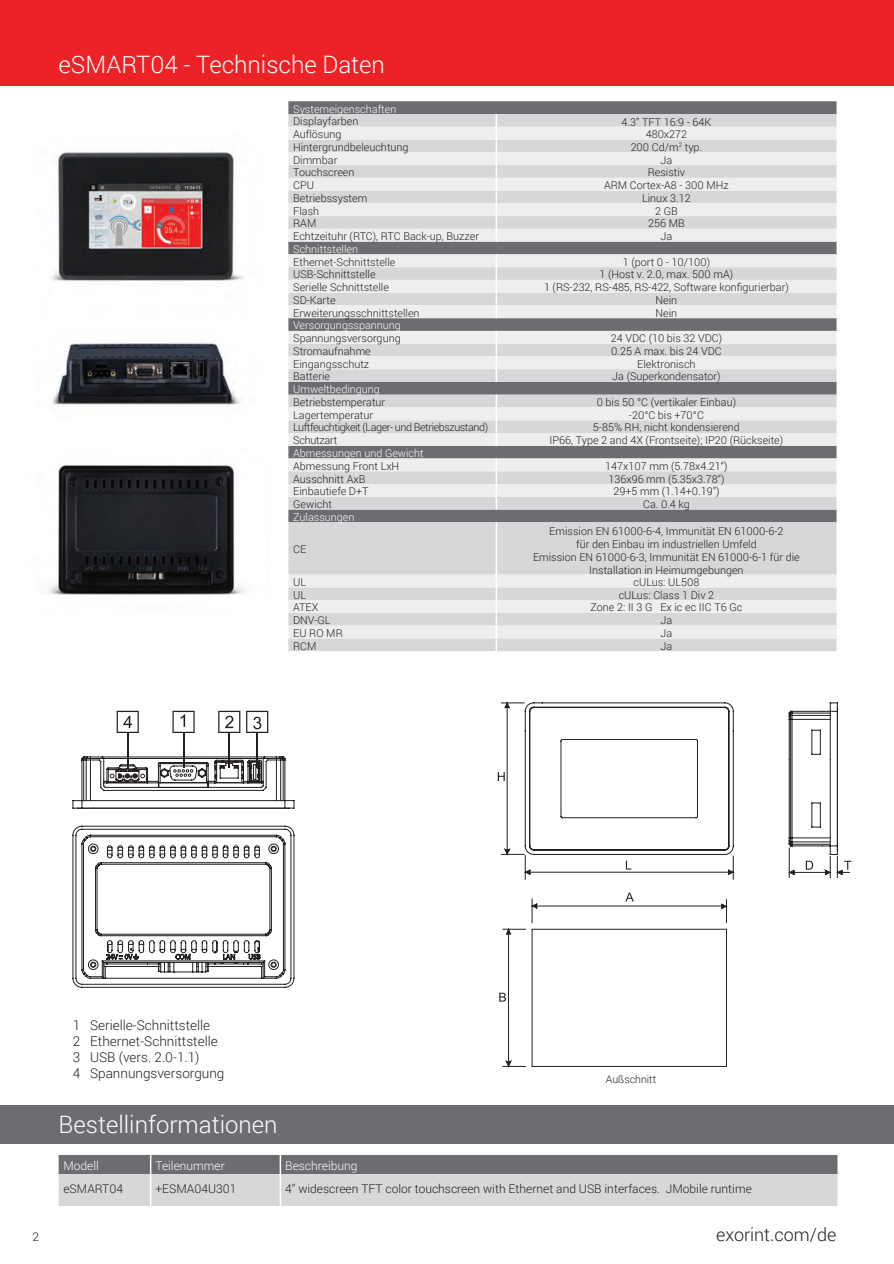
<style>
.page{position:relative;width:894px;height:1264px;background:#fff}
.page>*{position:absolute;margin:0;border:0;box-sizing:border-box;transform-origin:0 0}
.t1{font:300 24px "Roboto";color:#fff}
.t2{font:300 18px "Roboto";color:#231f20}
.t3{font:300 13.5px/16.2px "Roboto";color:#231f20}
.t4{font:300 12px "Roboto";color:#231f20}
.t5{font:300 12px "Roboto";color:#fff}
.t6{font:300 10.8px/12.9px "Roboto";color:#231f20;text-align:center}
.t7{font:300 10.8px "Roboto";color:#fff}
.t8{font:300 10.8px "Roboto";letter-spacing:-.04em;color:#231f20}
.t9{font:300 10.8px "Roboto";letter-spacing:-.025em;color:#231f20}
.t10{font:300 10.5px "Roboto";color:#231f20}
</style>
<div class="page">
<hr style="left:893px;top:0;width:1px;height:86px;background:#ec2226">
<svg style="left:59px;top:1155px;width:778px;height:51px;background:#aeafb2"></svg>
<hr style="left:280px;top:1174px;width:1px;height:32px;background:#fff">
<div style="left:0;top:0;width:893px;height:86px;background:#ec2226"></div>
<div style="left:0;top:1105px;width:894px;height:38px;background:#6c6d70"></div>
<svg style="left:73px;top:826px;width:221px;height:161px"></svg>
<svg style="left:172px;top:711px;width:23px;height:22px"></svg>
<svg style="left:218px;top:711px;width:22px;height:22px"></svg>
<svg style="left:246px;top:711px;width:22px;height:22px"></svg>
<hr style="left:183px;top:732px;width:1px;height:36px;background:#231f20">
<hr style="left:229px;top:732px;width:1px;height:36px;background:#231f20">
<hr style="left:256px;top:732px;width:2px;height:36px;background:#231f20">
<hr style="left:127px;top:732px;width:1px;height:36px;background:#231f20">
<svg style="left:117px;top:711px;width:22px;height:22px"></svg>
<svg style="left:73px;top:756px;width:221px;height:53px"></svg>
<hr style="left:276px;top:760px;width:1px;height:40px;background:#231f20">
<hr style="left:90px;top:760px;width:1px;height:40px;background:#231f20">
<hr style="left:86px;top:760px;width:1px;height:40px;background:#231f20">
<hr style="left:280px;top:760px;width:1px;height:40px;background:#231f20">
<hr style="left:283px;top:760px;width:1px;height:40px;background:#231f20">
<hr style="left:83px;top:760px;width:1px;height:40px;background:#231f20">
<hr style="left:532px;top:906px;width:190px;height:1px;background:#231f20">
<svg style="left:531px;top:899px;width:6px;height:23px"></svg>
<svg style="left:721px;top:900px;width:6px;height:22px"></svg>
<svg style="left:625px;top:892px;width:9px;height:9px"></svg>
<hr style="left:508px;top:929px;width:1px;height:137px;background:#231f20">
<svg style="left:503px;top:928px;width:22px;height:6px"></svg>
<svg style="left:503px;top:1061px;width:22px;height:6px"></svg>
<svg style="left:499px;top:993px;width:7px;height:8px"></svg>
<svg style="left:498px;top:702px;width:236px;height:177px"></svg>
<div style="left:532px;top:929px;width:195px;height:137px;border:1px solid #231f20"></div>
<svg style="left:789px;top:702px;width:62px;height:175px"></svg>
<svg style="left:288px;top:101px;width:548px;height:13px;background:#6f7073"></svg>
<svg style="left:288px;top:114px;width:548px;height:537px;background:#d7d8da"></svg>
<svg style="left:288px;top:127px;width:548px;height:511px;background:#d3d4d6"></svg>
<svg style="left:496px;top:114px;width:1px;height:128px"></svg>
<svg style="left:496px;top:254px;width:1px;height:64px"></svg>
<svg style="left:496px;top:331px;width:1px;height:51px"></svg>
<svg style="left:496px;top:395px;width:1px;height:51px"></svg>
<svg style="left:496px;top:458px;width:1px;height:51px"></svg>
<hr style="left:496px;top:522px;width:1px;height:52px;background:#fff">
<svg style="left:496px;top:574px;width:1px;height:77px"></svg>
<img style="left:48px;top:464px;width:197px;height:131px">
<img style="left:50px;top:152px;width:193px;height:130px">
<img style="left:52px;top:340px;width:190px;height:65px">
<h1 class="t1" style="left:59px;top:48px;width:328px">eSMART04 - Technische Daten</h1>
<p class="t7" style="left:293px;top:101px;width:105px">Systemeigenschaften</p>
<p class="t6" style="left:293px;top:115px;width:67px">Displayfarben</p>
<p class="t6" style="left:622px;top:115px;width:91px">4.3” TFT 16:9 - 64K</p>
<p class="t6" style="left:293px;top:127px;width:50px">Auflösung</p>
<p class="t6" style="left:646px;top:127px;width:43px">480x272</p>
<p class="t6" style="left:293px;top:140px;width:117px">Hintergrundbeleuchtung</p>
<p class="t6" style="left:631px;top:140px;width:73px">200 Cd/m<sup>2</sup> typ.</p>
<p class="t6" style="left:293px;top:153px;width:46px">Dimmbar</p>
<p class="t6" style="left:660px;top:153px;width:13px">Ja</p>
<p class="t6" style="left:293px;top:166px;width:63px">Touchscreen</p>
<p class="t6" style="left:648px;top:166px;width:39px">Resistiv</p>
<p class="t6" style="left:293px;top:178px;width:22px">CPU</p>
<p class="t6" style="left:604px;top:178px;width:126px">ARM Cortex-A8 - 300 MHz</p>
<p class="t6" style="left:293px;top:191px;width:76px">Betriebssystem</p>
<p class="t6" style="left:642px;top:191px;width:50px">Linux 3.12</p>
<p class="t6" style="left:293px;top:204px;width:28px">Flash</p>
<p class="t6" style="left:655px;top:204px;width:24px">2 GB</p>
<p class="t6" style="left:293px;top:217px;width:25px">RAM</p>
<p class="t6" style="left:648px;top:217px;width:38px">256 MB</p>
<p class="t6" style="left:293px;top:229px;width:187px">Echtzeituhr (RTC), RTC Back-up, Buzzer</p>
<p class="t6" style="left:660px;top:229px;width:13px">Ja</p>
<p class="t7" style="left:293px;top:242px;width:66px">Schnittstellen</p>
<p class="t6" style="left:293px;top:255px;width:104px">Ethernet-Schnittstelle</p>
<p class="t6" style="left:623px;top:255px;width:89px">1 (port 0 - 10/100)</p>
<p class="t6" style="left:293px;top:268px;width:84px">USB-Schnittstelle</p>
<p class="t6" style="left:600px;top:268px;width:135px">1 (Host v. 2.0, max. 500 mA)</p>
<p class="t6" style="left:293px;top:280px;width:97px">Serielle Schnittstelle</p>
<p class="t6" style="left:544px;top:280px;width:246px">1 (RS-232, RS-485, RS-422, Software konfigurierbar)</p>
<p class="t6" style="left:293px;top:293px;width:44px">SD-Karte</p>
<p class="t6" style="left:655px;top:293px;width:23px">Nein</p>
<p class="t6" style="left:293px;top:306px;width:128px">Erweiterungsschnittstellen</p>
<p class="t6" style="left:655px;top:306px;width:23px">Nein</p>
<p class="t7" style="left:293px;top:318px;width:109px">Versorgungsspannung</p>
<p class="t6" style="left:293px;top:331px;width:109px">Spannungsversorgung</p>
<p class="t6" style="left:611px;top:331px;width:113px">24 VDC (10 bis 32 VDC)</p>
<p class="t6" style="left:293px;top:344px;width:79px">Stromaufnahme</p>
<p class="t6" style="left:611px;top:344px;width:112px">0.25 A max. bis 24 VDC</p>
<p class="t6" style="left:293px;top:357px;width:78px">Eingangsschutz</p>
<p class="t6" style="left:637px;top:357px;width:60px">Elektronisch</p>
<p class="t6" style="left:293px;top:370px;width:38px">Batterie</p>
<p class="t6" style="left:612px;top:370px;width:110px">Ja (Superkondensator)</p>
<p class="t7" style="left:293px;top:382px;width:88px">Umweltbedingung</p>
<p class="t6" style="left:293px;top:395px;width:94px">Betriebstemperatur</p>
<p class="t6" style="left:597px;top:395px;width:141px">0 bis 50 °C (vertikaler Einbau)</p>
<p class="t6" style="left:293px;top:408px;width:81px">Lagertemperatur</p>
<p class="t6" style="left:629px;top:408px;width:76px">-20°C bis +70°C</p>
<p class="t8" style="left:293px;top:420px;width:196px">Luftfeuchtigkeit (Lager- und Betriebszustand)</p>
<p class="t6" style="left:593px;top:421px;width:148px">5-85% RH, nicht kondensierend</p>
<p class="t9" style="left:293px;top:433px;width:46px">Schutzart</p>
<p class="t6" style="left:549px;top:434px;width:235px">IP66, Type 2 and 4X (Frontseite); IP20 (Rückseite)</p>
<p class="t7" style="left:293px;top:446px;width:132px">Abmessungen und Gewicht</p>
<p class="t6" style="left:293px;top:459px;width:108px">Abmessung Front LxH</p>
<p class="t6" style="left:605px;top:459px;width:124px">147x107 mm (5.78x4.21“)</p>
<p class="t6" style="left:293px;top:472px;width:74px">Ausschnitt AxB</p>
<p class="t6" style="left:608px;top:472px;width:117px">136x96 mm (5.35x3.78“)</p>
<p class="t6" style="left:293px;top:485px;width:77px">Einbautiefe D+T</p>
<p class="t6" style="left:613px;top:485px;width:107px">29+5 mm (1.14+0.19”)</p>
<p class="t6" style="left:293px;top:497px;width:40px">Gewicht</p>
<p class="t6" style="left:643px;top:497px;width:48px">Ca. 0.4 kg</p>
<p class="t7" style="left:293px;top:509px;width:63px">Zulassungen</p>
<p class="t6" style="left:293px;top:543px;width:15px">CE</p>
<p class="t6" style="left:533px;top:524px;width:268px">Emission EN 61000-6-4, Immunität EN 61000-6-2<br>für den Einbau im industriellen Umfeld<br>Emission EN 61000-6-3, Immunität EN 61000-6-1 für die Installation in Heimumgebungen</p>
<p class="t6" style="left:293px;top:575px;width:14px">UL</p>
<p class="t6" style="left:633px;top:575px;width:67px">cULus: UL508</p>
<p class="t6" style="left:293px;top:588px;width:14px">UL</p>
<p class="t6" style="left:619px;top:588px;width:97px">cULus: Class 1 Div 2</p>
<p class="t6" style="left:293px;top:601px;width:27px">ATEX</p>
<p class="t6" style="left:590px;top:601px;width:153px">Zone 2: II 3 G Ex ic ec IIC T6 Gc</p>
<p class="t6" style="left:293px;top:613px;width:39px">DNV-GL</p>
<p class="t6" style="left:660px;top:613px;width:13px">Ja</p>
<p class="t6" style="left:293px;top:626px;width:51px">EU RO MR</p>
<p class="t6" style="left:660px;top:626px;width:13px">Ja</p>
<p class="t6" style="left:293px;top:640px;width:25px">RCM</p>
<p class="t6" style="left:660px;top:640px;width:13px">Ja</p>
<p class="t3" style="left:73px;top:1016px;width:153px">1 Serielle-Schnittstelle<br>2 Ethernet-Schnittstelle<br>3 USB (vers. 2.0-1.1)<br>4 Spannungsversorgung</p>
<h1 class="t1" style="left:59px;top:1107px;width:220px">Bestellinformationen</h1>
<p class="t10" style="left:606px;top:1072px;width:52px">Außschnitt</p>
<p class="t5" style="left:63px;top:1157px;width:37px">Modell</p>
<p class="t5" style="left:156px;top:1157px;width:71px">Teilenummer</p>
<p class="t5" style="left:285px;top:1157px;width:74px">Beschreibung</p>
<p class="t4" style="left:63px;top:1181px;width:61px">eSMART04</p>
<p class="t4" style="left:155px;top:1181px;width:82px">+ESMA04U301</p>
<p class="t4" style="left:285px;top:1181px;width:468px">4” widescreen TFT color touchscreen with Ethernet and USB interfaces. JMobile runtime</p>
<p class="t4" style="left:32px;top:1228px;width:8px">2</p>
<h2 class="t2" style="left:716px;top:1222px;width:122px">exorint.com/de</h2>
</div>
